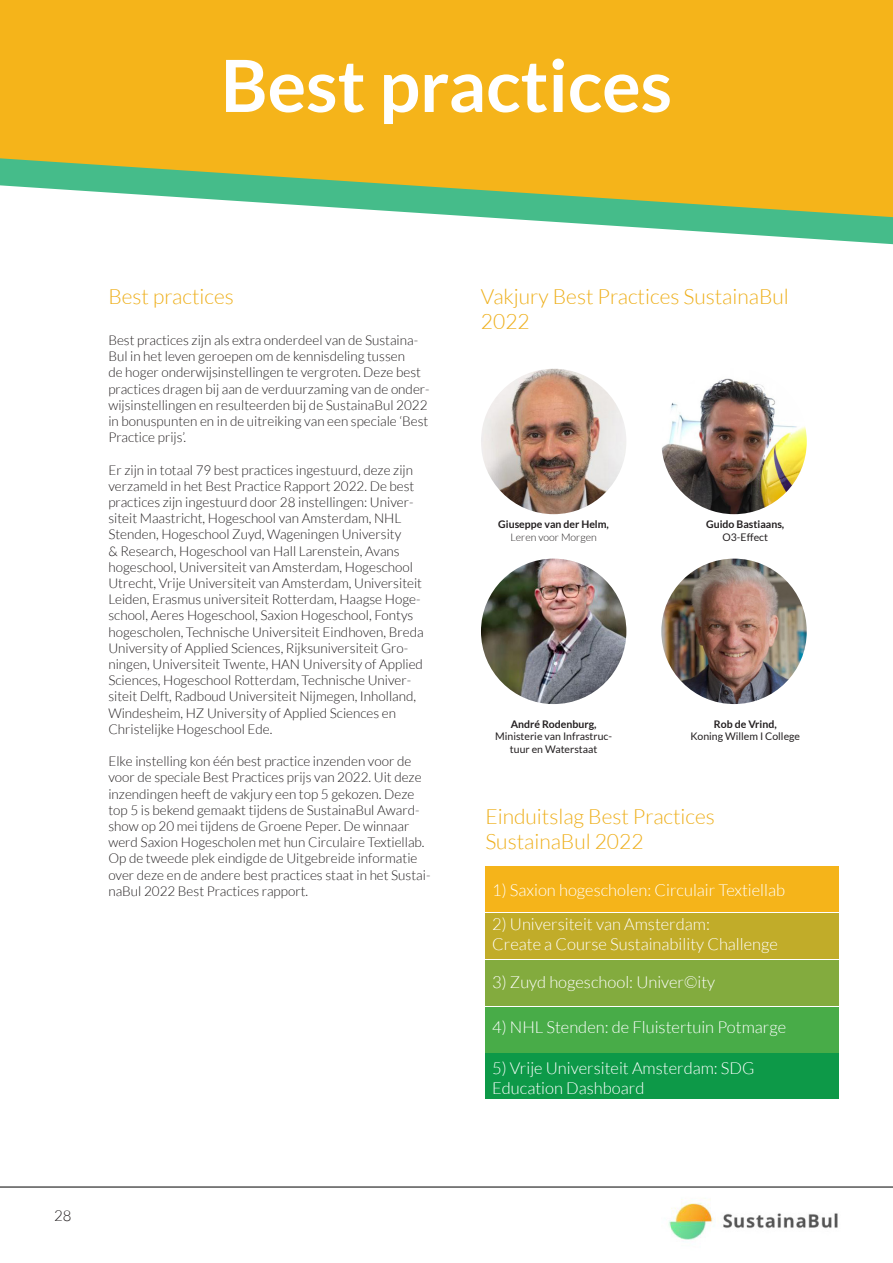
<style>
.page{position:relative;width:893px;height:1263px;background:#fff}
.page>*{position:absolute;margin:0;border:0;box-sizing:border-box;transform-origin:0 0}
.t1{font:700 72px "Lato";color:#fff}
.t2{font:300 21px/25.2px "Lato";color:#eeaf1b}
.t3{font:300 16.5px "Lato";color:#fff}
.t4{font:300 15px "Lato";color:#231f20}
.t5{font:300 13.5px/16.2px "Lato";color:#231f20}
.t6{font:10.5px/12.6px "Lato";color:#231f20;text-align:center}
.t7{font:700 10.5px "Lato";color:#231f20}
.t8{font:300 10.5px "Lato";color:#231f20}
</style>
<div class="page">
<svg style="left:527px;top:220px;width:366px;height:25px"></svg>
<svg style="left:0;top:0;width:893px;height:220px;background:#e3b82f"></svg>
<img style="left:481px;top:369px;width:145px;height:145px;border-radius:73px">
<img style="left:661px;top:369px;width:146px;height:145px;border-radius:73px">
<img style="left:481px;top:559px;width:145px;height:145px;border-radius:73px">
<img style="left:661px;top:559px;width:146px;height:145px;border-radius:73px">
<div style="left:485px;top:867px;width:353px;height:45px;background:#f5b41a"></div>
<div style="left:485px;top:913px;width:353px;height:46px;background:#c1ac29"></div>
<div style="left:485px;top:960px;width:353px;height:45px;background:#83ab3e"></div>
<div style="left:485px;top:1007px;width:353px;height:45px;background:#48ac48"></div>
<div style="left:485px;top:1054px;width:353px;height:45px;background:#0d9948"></div>
<img style="left:668px;top:1199px;width:170px;height:41px">
<hr style="left:0;top:1187px;width:893px;height:1px;background:#000001">
<p class="t1" style="left:221px;top:44px;width:453px">Best practices</p>
<p class="t2" style="left:108px;top:284px;width:127px">Best practices</p>
<p class="t5" style="left:108px;top:332px;width:323px">Best practices zijn als extra onderdeel van de Sustaina-Bul in het leven geroepen om de kennisdeling tussen<br>de hoger onderwijsinstellingen te vergroten. Deze best practices dragen bij aan de verduurzaming van de onder&shy;wijsinstellingen en resulteerden bij de SustainaBul 2022 in bonuspunten en in de uitreiking van een speciale ‘Best Practice prijs’.</p>
<p class="t5" style="left:108px;top:462px;width:317px">Er zijn in totaal 79 best practices ingestuurd, deze zijn verzameld in het Best Practice Rapport 2022. De best practices zijn ingestuurd door 28 instellingen: Univer&shy;siteit Maastricht, Hogeschool van Amsterdam, NHL Stenden, Hogeschool Zuyd, Wageningen University<br>&amp; Research, Hogeschool van Hall Larenstein, Avans hogeschool, Universiteit van Amsterdam, Hogeschool Utrecht, Vrije Universiteit van Amsterdam, Universiteit Leiden, Erasmus universiteit Rotterdam, Haagse Hoge&shy;school, Aeres Hogeschool, Saxion Hogeschool, Fontys hogescholen, Technische Universiteit Eindhoven, Breda University of Applied Sciences, Rijksuniversiteit Gro&shy;ningen, Universiteit Twente, HAN University of Applied Sciences, Hogeschool Rotterdam, Technische Univer&shy;siteit Delft, Radboud Universiteit Nijmegen, Inholland, Windesheim, HZ University of Applied Sciences en Christelijke Hogeschool Ede.</p>
<p class="t5" style="left:108px;top:753px;width:324px">Elke instelling kon één best practice inzenden voor de voor de speciale Best Practices prijs van 2022. Uit deze inzendingen heeft de vakjury een top 5 gekozen. Deze top 5 is bekend gemaakt tijdens de SustainaBul Award&shy;show op 20 mei tijdens de Groene Peper. De winnaar werd Saxion Hogescholen met hun Circulaire Textiellab.<br>Op de tweede plek eindigde de Uitgebreide informatie over deze en de andere best practices staat in het Sustai&shy;naBul 2022 Best Practices rapport.</p>
<p class="t4" style="left:54px;top:1207px;width:19px">28</p>
<p class="t2" style="left:481px;top:284px;width:309px">Vakjury Best Practices SustainaBul<br>2022</p>
<p class="t7" style="left:498px;top:518px;width:112px">Giuseppe van der Helm,</p>
<p class="t8" style="left:511px;top:532px;width:88px">Leren voor Morgen</p>
<p class="t7" style="left:511px;top:718px;width:87px">André Rodenburg,</p>
<p class="t6" style="left:495px;top:730px;width:118px">Ministerie van Infrastruc&shy;tuur en Waterstaat</p>
<p class="t7" style="left:706px;top:518px;width:80px">Guido Bastiaans,</p>
<p class="t6" style="left:722px;top:531px;width:47px">O3-Effect</p>
<p class="t7" style="left:714px;top:718px;width:64px">Rob de Vrind,</p>
<p class="t6" style="left:690px;top:730px;width:111px">Koning Willem I College</p>
<p class="t2" style="left:485px;top:804px;width:231px">Einduitslag Best Practices</p>
<p class="t2" style="left:485px;top:829px;width:160px">SustainaBul 2022</p>
<p class="t3" style="left:492px;top:881px;width:294px">1) Saxion hogescholen: Circulair Textiellab</p>
<p class="t3" style="left:492px;top:915px;width:219px">2) Universiteit van Amsterdam:</p>
<p class="t3" style="left:492px;top:935px;width:287px">Create a Course Sustainability Challenge</p>
<p class="t3" style="left:492px;top:973px;width:225px">3) Zuyd hogeschool: Univer©ity</p>
<p class="t3" style="left:492px;top:1019px;width:296px">4) NHL Stenden: de Fluistertuin Potmarge</p>
<p class="t3" style="left:492px;top:1059px;width:264px">5) Vrije Universiteit Amsterdam: SDG</p>
<p class="t3" style="left:492px;top:1079px;width:154px">Education Dashboard</p>
</div>
